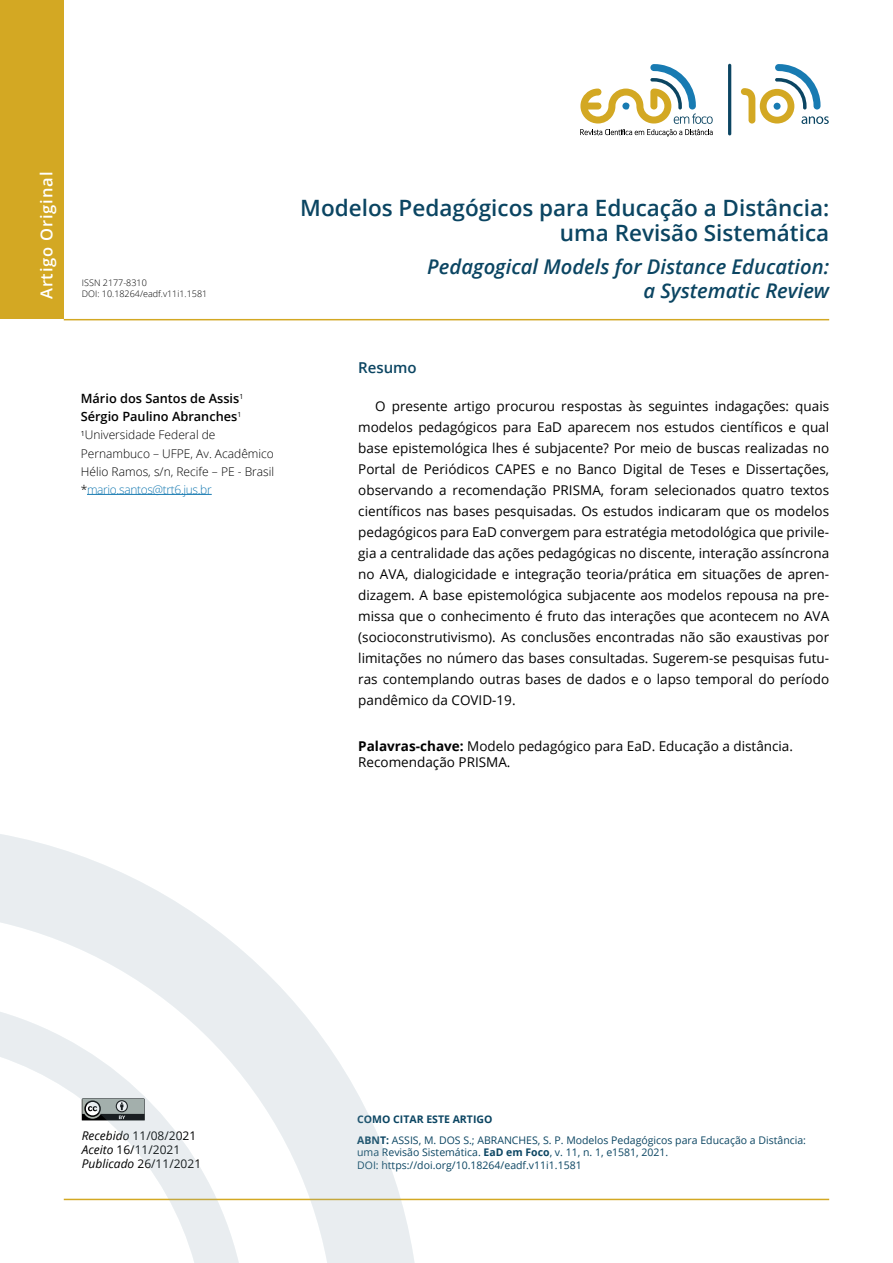
<style>
.page{position:relative;width:893px;height:1263px;background:#fff}
.page>*{position:absolute;margin:0;border:0;box-sizing:border-box;transform-origin:0 0}
.titulo_artigo{font:600 22.5px/25.5px "Open Sans";color:#0b4562;text-align:right}
.titulo_artigo_inglês{font:italic 600 20.25px "Open Sans";color:#0b4562}
.t1{font:600 16.5px "Open Sans";letter-spacing:.05em;color:#fff}
.Resumo{font:600 15px "Open Sans";color:#0b4562}
.texto_corrido{font:13.5px/21px "Open Sans";color:#000;text-align:justify}
.palavras_chave{font:13.5px/16.2px "Open Sans";color:#000}
.creditos_autores{font:600 12.75px/18px "Open Sans";color:#000}
.creditos_autores-2{font:300 12px/18px "Open Sans";color:#000}
.t2{font:12px/14.4px "Open Sans";color:#000}
.t3{font:10.5px/21.1px "Open Sans";color:#0b4562}
.t4{font:300 9px/10.8px "Open Sans";color:#000}
.s1{color:#187bb2}
.s2{font-weight:700}
.s3{font-style:italic}
</style>
<div class="page">
<hr style="left:64px;top:1199px;width:765px;height:1px;background:#d3a823">
<div style="left:0;top:0;width:64px;height:319px;background:#d3a823"></div>
<hr style="left:64px;top:319px;width:765px;height:1px;background:#d3a823">
<svg style="left:580px;top:64px;width:133px;height:72px"></svg>
<hr style="left:728px;top:64px;width:3px;height:71px;background:#0b4562;border-radius:2px">
<svg style="left:741px;top:64px;width:88px;height:60px"></svg>
<svg style="left:0;top:834px;width:415px;height:429px"></svg>
<hr style="left:87px;top:494px;width:125px;height:1px;background:#187bb2">
<p class="t1" style="left:35px;top:299px;width:129px;rotate:-90deg">Artigo Original</p>
<p class="t4" style="left:82px;top:277px;width:127px">ISSN 2177-8310<br>DOI: 10.18264/eadf.v11i1.1581</p>
<p class="creditos_autores" style="left:81px;top:390px;width:164px">Mário dos Santos de Assis<sup>1<br></sup>Sérgio Paulino Abranches<sup>1</sup></p>
<p class="creditos_autores-2" style="left:81px;top:426px;width:195px"><sup>1</sup>Universidade Federal de<br>Pernambuco – UFPE, Av. Acadêmico<br>Hélio Ramos, s/n, Recife – PE - Brasil *<span class="s1">mario.santos@trt6.jus.br</span></p>
<p class="titulo_artigo" style="left:300px;top:194px;width:530px">Modelos Pedagógicos para Educação a Distância: uma Revisão Sistemática</p>
<p class="titulo_artigo_inglês" style="left:427px;top:252px;width:403px">Pedagogical Models for Distance Education:</p>
<p class="titulo_artigo_inglês" style="left:643px;top:276px;width:187px">a Systematic Review</p>
<p class="Resumo" style="left:358px;top:357px;width:60px">Resumo</p>
<p class="texto_corrido" style="left:358px;top:395px;width:472px;text-indent:17px">O presente artigo procurou respostas às seguintes indagações: quais modelos pedagógicos para EaD aparecem nos estudos científicos e qual base epistemológica lhes é subjacente? Por meio de buscas realizadas no Portal de Periódicos CAPES e no Banco Digital de Teses e Dissertações, observando a recomendação PRISMA, foram selecionados quatro textos científicos nas bases pesquisadas. Os estudos indicaram que os modelos pedagógicos para EaD convergem para estratégia metodológica que privile&shy;gia a centralidade das ações pedagógicas no discente, interação assíncrona no AVA, dialogicidade e integração teoria/prática em situações de apren&shy;dizagem. A base epistemológica subjacente aos modelos repousa na pre&shy;missa que o conhecimento é fruto das interações que acontecem no AVA (socioconstrutivismo). As conclusões encontradas não são exaustivas por limitações no número das bases consultadas. Sugerem-se pesquisas futu&shy;ras contemplando outras bases de dados e o lapso temporal do período pandêmico da COVID-19.</p>
<p class="palavras_chave" style="left:358px;top:738px;width:436px"><span class="s2">Palavras-chave:</span> Modelo pedagógico para EaD. Educação a distância.<br>Recomendação PRISMA.</p>
<p class="t2" style="left:82px;top:1128px;width:121px"><span class="s3">Recebido</span> 11/08/2021<br><span class="s3">Aceito</span> 16/11/2021<br><span class="s3">Publicado</span> 26/11/2021</p>
<p class="t3" style="left:357px;top:1108px;width:450px"><span class="s2">COMO CITAR ESTE ARTIGO<br>ABNT:</span> ASSIS, M. DOS S.; ABRANCHES, S. P. Modelos Pedagógicos para Educação a Distância:</p>
<p class="t3" style="left:357px;top:1146px;width:313px;line-height:12.6px">uma Revisão Sistemática. <span class="s2">EaD em Foco</span>, v. 11, n. 1, e1581, 2021.<br>DOI: https://doi.org/10.18264/eadf.v11i1.1581</p>
</div>
